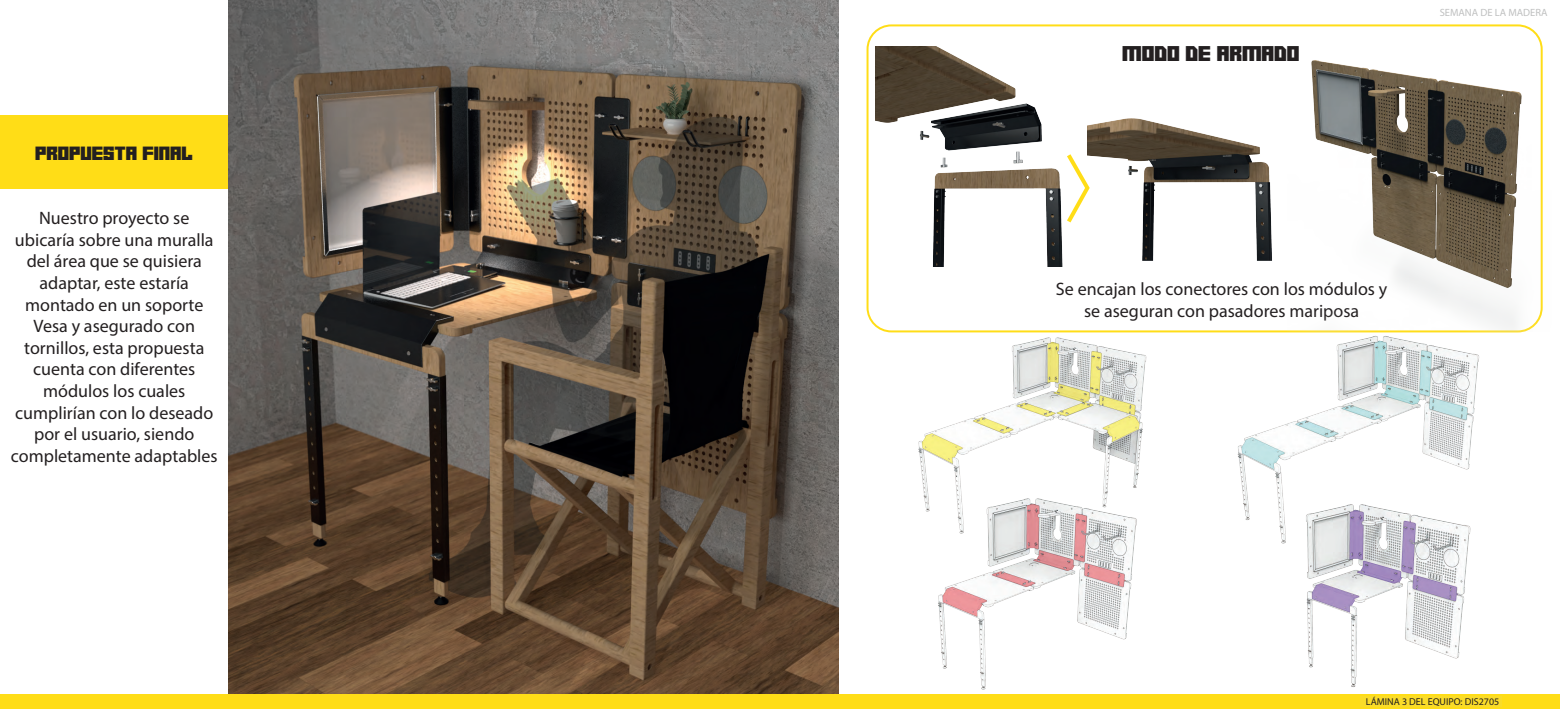
<style>
.page{position:relative;width:1560px;height:709px;background:#fff}
.page>*{position:absolute;margin:0;border:0;box-sizing:border-box;transform-origin:0 0}
.t1{font:23.55px "Robot Crush";color:#231f20}
.t2{font:21.1px "Robot Crush";color:#231f20}
.t3{font:18px/21.6px "Myriad Pro";color:#231f20;text-align:center}
.t4{font:10.5px "Myriad Pro";color:#231f20}
.t5{font:10.5px "Myriad Pro";color:#bfc0c0}
.t6{font:10px "Myriad Pro";color:#231f20}
</style>
<div class="page">
<div style="left:0;top:115px;width:229px;height:73px;background:#ffdd17"></div>
<img style="left:875px;top:46px;width:188px;height:220px">
<img style="left:1087px;top:118px;width:185px;height:142px">
<svg style="left:1067px;top:151px;width:24px;height:74px"></svg>
<img style="left:229px;top:0;width:609px;height:694px">
<div style="left:0;top:694px;width:1559px;height:15px;background:#ffdd17"></div>
<img style="left:1311px;top:45px;width:232px;height:282px">
<img style="left:1306px;top:562px;width:184px;height:145px">
<img style="left:1216px;top:327px;width:318px;height:235px">
<img style="left:818px;top:489px;width:316px;height:205px">
<img style="left:861px;top:329px;width:355px;height:222px">
<div style="left:1359px;top:695px;width:142px;height:11px;background:#fadc29"></div>
<p class="t2" style="left:35px;top:141px;width:159px">PROPUESTA FINAL</p>
<p class="t3" style="left:11px;top:207px;width:208px">Nuestro proyecto se ubicaría sobre una muralla del área que se quisiera adaptar, este estaría montado en un soporte<br>Vesa y asegurado con tornillos, esta propuesta cuenta con diferentes módulos los cuales cumplirían con lo deseado por el usuario, siendo completamente adaptables</p>
<h1 class="t1" style="left:1122px;top:40px;width:179px">MODO DE ARMADO</h1>
<p class="t5" style="left:1439px;top:6px;width:109px">SEMANA DE LA MADERA</p>
<p class="t3" style="left:1055px;top:278px;width:333px">Se encajan los conectores con los módulos y se aseguran con pasadores mariposa</p>
<p class="t4" style="left:1362px;top:695px;width:139px">LÁMINA 3 DEL EQUIPO: DIS-000</p>
<p class="t6" style="left:1365px;top:695px;width:135px">LÁMINA 3 DEL EQUIPO: DIS2705</p>
</div>
